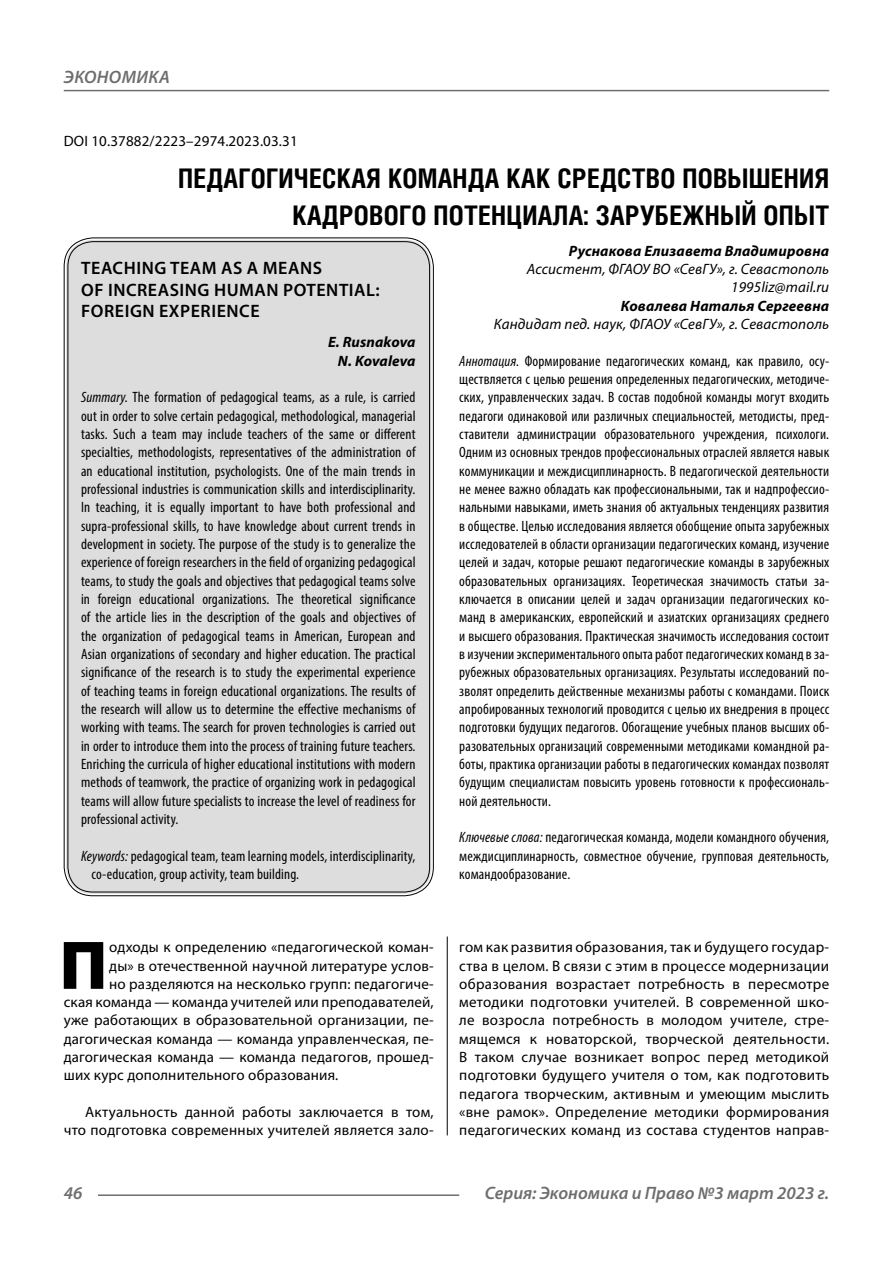
<style>
.page{position:relative;width:893px;height:1263px;background:#fff}
.page>*{position:absolute;margin:0;border:0;box-sizing:border-box;transform-origin:0 0}
.Bukvica{font:900 69.3px "Myriad Pro";color:#000}
.Header{font:700 27px/37.5px "Helios Cond C";letter-spacing:.01em;color:#000;text-align:right}
.Header-eng{font:600 18px/21.6px "Myriad Pro";letter-spacing:.03em;color:#000}
.t1{font:italic 600 18px "Myriad Pro";color:#6e6e6e}
.Annotation-rus{font:condensed 15px/18.3px "Myriad Pro";letter-spacing:.01em;color:#000;text-align:justify}
.Annotation-eng{font:condensed 15px/18.3px "Myriad Pro";letter-spacing:.01em;color:#000;text-align:justify}
.Normal{font:15px/18.3px "Myriad Pro";letter-spacing:.02em;color:#000;text-align:right}
.Bukvica-2{font:15px "Myriad Pro";letter-spacing:.01em;color:#000}
.Author-doc{font:italic 15px "Myriad Pro";letter-spacing:.01em;color:#000}
.Author{font:italic 700 15px "Myriad Pro";letter-spacing:.01em;color:#000}
.DOI{font:15px "Myriad Pro";letter-spacing:.01em;color:#000}
.Author-eng{font:italic 700 15px "Myriad Pro";letter-spacing:.005em;color:#000}
.Author-email{font:italic 15px "Myriad Pro";letter-spacing:.01em;color:#000}
.s1{font-style:italic}
</style>
<div class="page">
<hr style="left:447px;top:934px;width:1px;height:201px;background:#000">
<div style="left:66px;top:240px;width:365px;height:654px;background:#ddd;border-radius:27px"></div>
<hr style="left:98px;top:1194px;width:361px;height:2px;background:#6e6e6e">
<hr style="left:64px;top:90px;width:765px;height:1px;background:#6e6e6e">
<p class="t1" style="left:64px;top:66px;width:24px">Экономика</p>
<p class="DOI" style="left:64px;top:132px;width:235px">DOI 10.37882/2223–2974.2023.03.31</p>
<p class="Header" style="left:178px;top:159px;width:652px">ПЕДАГОГИЧЕСКАЯ КОМАНДА КАК СРЕДСТВО ПОВЫШЕНИЯ<br>КАДРОВОГО ПОТЕНЦИАЛА: ЗАРУБЕЖНЫЙ ОПЫТ</p>
<p class="Author" style="left:569px;top:241px;width:262px">Руснакова Елизавета Владимировна</p>
<p class="Author-doc" style="left:527px;top:260px;width:304px">Ассистент, ФГАОУ ВО «СевГУ», г. Севастополь</p>
<p class="Author-email" style="left:731px;top:278px;width:99px">1995liz@mail.ru</p>
<p class="Author" style="left:621px;top:296px;width:210px">Ковалева Наталья Сергеевна</p>
<p class="Author-doc" style="left:494px;top:315px;width:337px">Кандидат пед. наук, ФГАОУ «СевГУ», г. Севастополь</p>
<p class="Annotation-rus" style="left:459px;top:351px;width:371px"><span class="s1">Аннотация.</span> Формирование педагогических команд, как правило, осу&shy;ществляется с целью решения определенных педагогических, методиче&shy;ских, управленческих задач. В состав подобной команды могут входить педагоги одинаковой или различных специальностей, методисты, пред&shy;ставители администрации образовательного учреждения, психологи.<br>Одним из основных трендов профессиональных отраслей является навык коммуникации и междисциплинарность. В педагогической деятельности не менее важно обладать как профессиональными, так и надпрофессио&shy;нальными навыками, иметь знания об актуальных тенденциях развития в обществе. Целью исследования является обобщение опыта зарубежных исследователей в области организации педагогических команд, изучение целей и задач, которые решают педагогические команды в зарубежных образовательных организациях. Теоретическая значимость статьи за&shy;ключается в описании целей и задач организации педагогических ко&shy;манд в американских, европейский и азиатских организациях среднего и высшего образования. Практическая значимость исследования состоит в изучении экспериментального опыта работ педагогических команд в за&shy;рубежных образовательных организациях. Результаты исследований по&shy;зволят определить действенные механизмы работы с командами. Поиск апробированных технологий проводится с целью их внедрения в процесс подготовки будущих педагогов. Обогащение учебных планов высших об&shy;разовательных организаций современными методиками командной ра&shy;боты, практика организации работы в педагогических командах позволят будущим специалистам повысить уровень готовности к профессиональ&shy;ной деятельности.</p>
<p class="Annotation-rus" style="left:459px;top:828px;width:371px"><span class="s1">Ключевые слова:</span> педагогическая команда, модели командного обучения, междисциплинарность, совместное обучение, групповая деятельность, командообразование.</p>
<p class="Header-eng" style="left:81px;top:257px;width:300px">TEACHING TEAM AS A MEANS<br>OF INCREASING HUMAN POTENTIAL:<br>FOREIGN EXPERIENCE</p>
<p class="Author-eng" style="left:328px;top:333px;width:89px">E. Rusnakova</p>
<p class="Author-eng" style="left:338px;top:351px;width:79px">N. Kovaleva</p>
<p class="Annotation-eng" style="left:81px;top:388px;width:336px"><span class="s1">Summary.</span> The formation of pedagogical teams, as a rule, is carried out in order to solve certain pedagogical, methodological, managerial tasks. Such a team may include teachers of the same or different specialties, methodologists, representatives of the administration of an educational institution, psychologists. One of the main trends in professional industries is communication skills and interdisciplinarity.<br>In teaching, it is equally important to have both professional and supra-professional skills, to have knowledge about current trends in development in society. The purpose of the study is to generalize the experience of foreign researchers in the field of organizing pedagogical teams, to study the goals and objectives that pedagogical teams solve in foreign educational organizations. The theoretical significance of the article lies in the description of the goals and objectives of the organization of pedagogical teams in American, European and Asian organizations of secondary and higher education. The practical significance of the research is to study the experimental experience of teaching teams in foreign educational organizations. The results of the research will allow us to determine the effective mechanisms of working with teams. The search for proven technologies is carried out in order to introduce them into the process of training future teachers.<br>Enriching the curricula of higher educational institutions with modern methods of teamwork, the practice of organizing work in pedagogical teams will allow future specialists to increase the level of readiness for professional activity.</p>
<p class="Annotation-eng" style="left:92px;top:846px;width:325px;text-indent:-10px"><span class="s1">Keywords:</span> pedagogical team, team learning models, interdisciplinarity, co-education, group activity, team building.</p>
<p class="Bukvica" style="left:59px;top:919px;width:50px">П</p>
<p class="Bukvica-2" style="left:109px;top:938px;width:326px">одходы к определению «педагогической коман-</p>
<p class="Bukvica-2" style="left:109px;top:956px;width:326px">ды» в отечественной научной литературе услов-</p>
<p class="Bukvica-2" style="left:109px;top:974px;width:326px">но разделяются на несколько групп: педагогиче-</p>
<p class="Bukvica-2" style="left:64px;top:993px;width:371px">ская команда — команда учителей или преподавателей,</p>
<p class="Bukvica-2" style="left:64px;top:1011px;width:371px">уже работающих в образовательной организации, пе-</p>
<p class="Bukvica-2" style="left:64px;top:1029px;width:371px">дагогическая команда — команда управленческая, пе-</p>
<p class="Bukvica-2" style="left:64px;top:1048px;width:371px">дагогическая команда — команда педагогов, прошед-</p>
<p class="Bukvica-2" style="left:64px;top:1066px;width:276px">ших курс дополнительного образования.</p>
<p class="Normal" style="left:64px;top:1103px;width:371px">Актуальность данной работы заключается в том, что подготовка современных учителей является зало-</p>
<p class="Normal" style="left:459px;top:938px;width:371px;text-align:justify">гом как развития образования, так и будущего государ&shy;ства в целом. В связи с этим в процессе модернизации образования возрастает потребность в пересмотре методики подготовки учителей. В современной шко&shy;ле возросла потребность в молодом учителе, стре&shy;мящемся к новаторской, творческой деятельности.<br>В таком случае возникает вопрос перед методикой подготовки будущего учителя о том, как подготовить педагога творческим, активным и умеющим мыслить «вне рамок». Определение методики формирования педагогических команд из состава студентов направ-</p>
<p class="t1" style="left:64px;top:1182px;width:20px">46</p>
<p class="t1" style="left:485px;top:1182px;width:346px">Серия: Экономика и Право №3 март 2023 г.</p>
</div>
